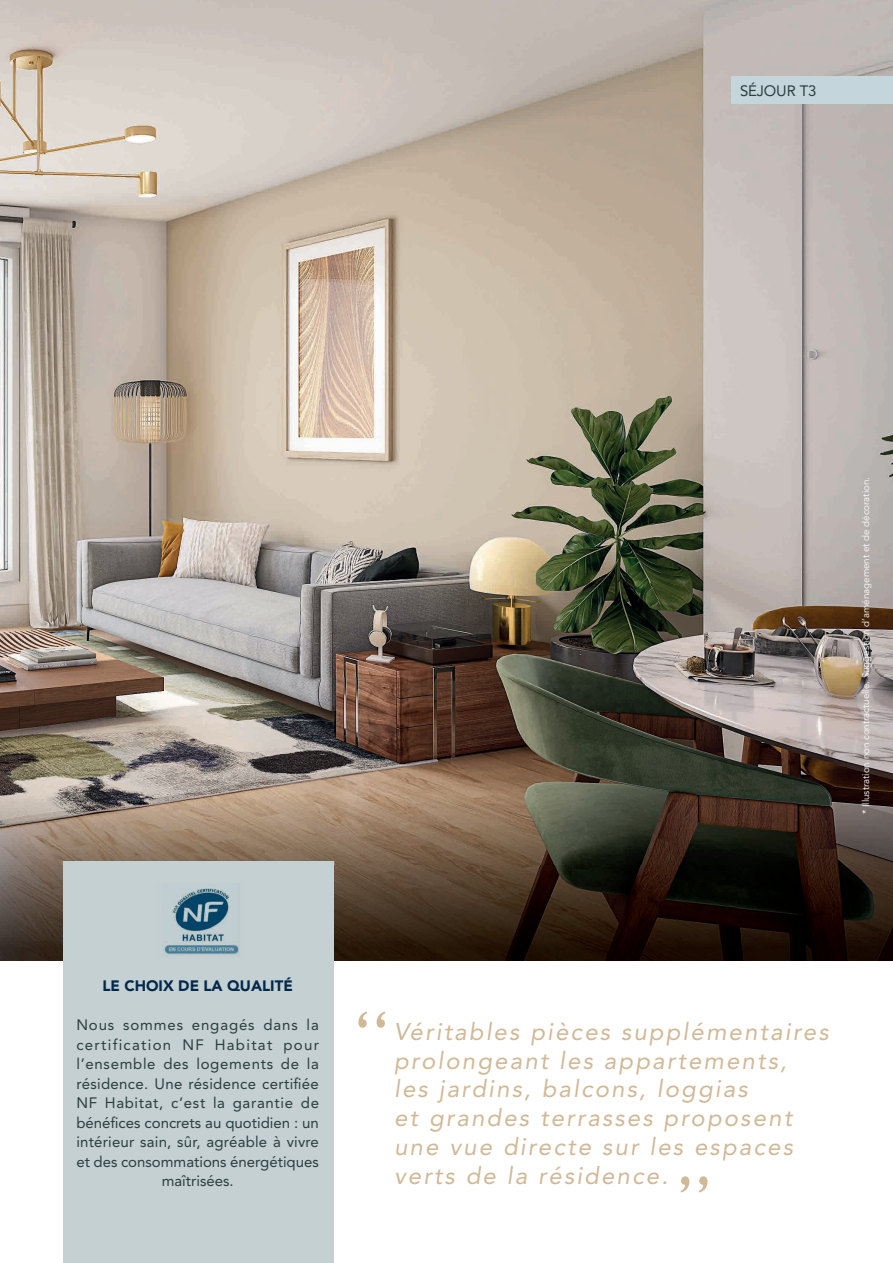
<style>
.page{position:relative;width:893px;height:1263px;background:#fff}
.page>*{position:absolute;margin:0;border:0;box-sizing:border-box;transform-origin:0 0}
.t1{font:64.5px "Andada SC";color:#d0b997}
.t2{font:italic 24px/28.8px "Avenir LT Std";letter-spacing:.09em;color:#d0b997}
.t3{font:15px/19.5px "Avenir LT Std";letter-spacing:.02em;color:#2a3d3f;text-align:center}
.t4{font:900 15px "Avenir LT Std";color:#02294c}
.t5{font:15px "Avenir LT Std";letter-spacing:-.01em;color:#2a3d3f}
.t6{font:9.75px "Avenir LT Std";color:#fff}
</style>
<div class="page">
<img style="left:0;top:0;width:893px;height:677px">
<img style="left:0;top:677px;width:735px;height:188px">
<img style="left:735px;top:677px;width:158px;height:283px">
<img style="left:0;top:865px;width:64px;height:95px">
<img style="left:334px;top:865px;width:402px;height:95px">
<div style="left:732px;top:77px;width:161px;height:27px;background:#c4d6db"></div>
<div style="left:64px;top:861px;width:270px;height:402px;background:#c4d0d2"></div>
<img style="left:163px;top:888px;width:76px;height:68px">
<p class="t5" style="left:740px;top:82px;width:78px">SÉJOUR T3</p>
<p class="t6" style="left:860px;top:814px;width:339px;rotate:-90deg">* Illustration non contractuelle. Suggestion d’aménagement et de décoration.</p>
<p class="t4" style="left:103px;top:977px;width:192px">LE CHOIX DE LA QUALITÉ</p>
<p class="t3" style="left:76px;top:1015px;width:244px">Nous sommes engagés dans la certification NF Habitat pour l’ensemble des logements de la résidence. Une résidence certifiée<br>NF Habitat, c’est la garantie de bénéfices concrets au quotidien : un intérieur sain, sûr, agréable à vivre et des consommations énergétiques maîtrisées.</p>
<h1 class="t1" style="left:357px;top:997px;width:32px">‘‘</h1>
<h2 class="t2" style="left:394px;top:1017px;width:436px">Véritables pièces supplémentaires prolongeant les appartements,<br>les jardins, balcons, loggias<br>et grandes terrasses proposent une vue directe sur les espaces verts de la résidence.</h2>
<h1 class="t1" style="left:709px;top:1207px;width:32px;rotate:-180deg">‘‘</h1>
</div>
